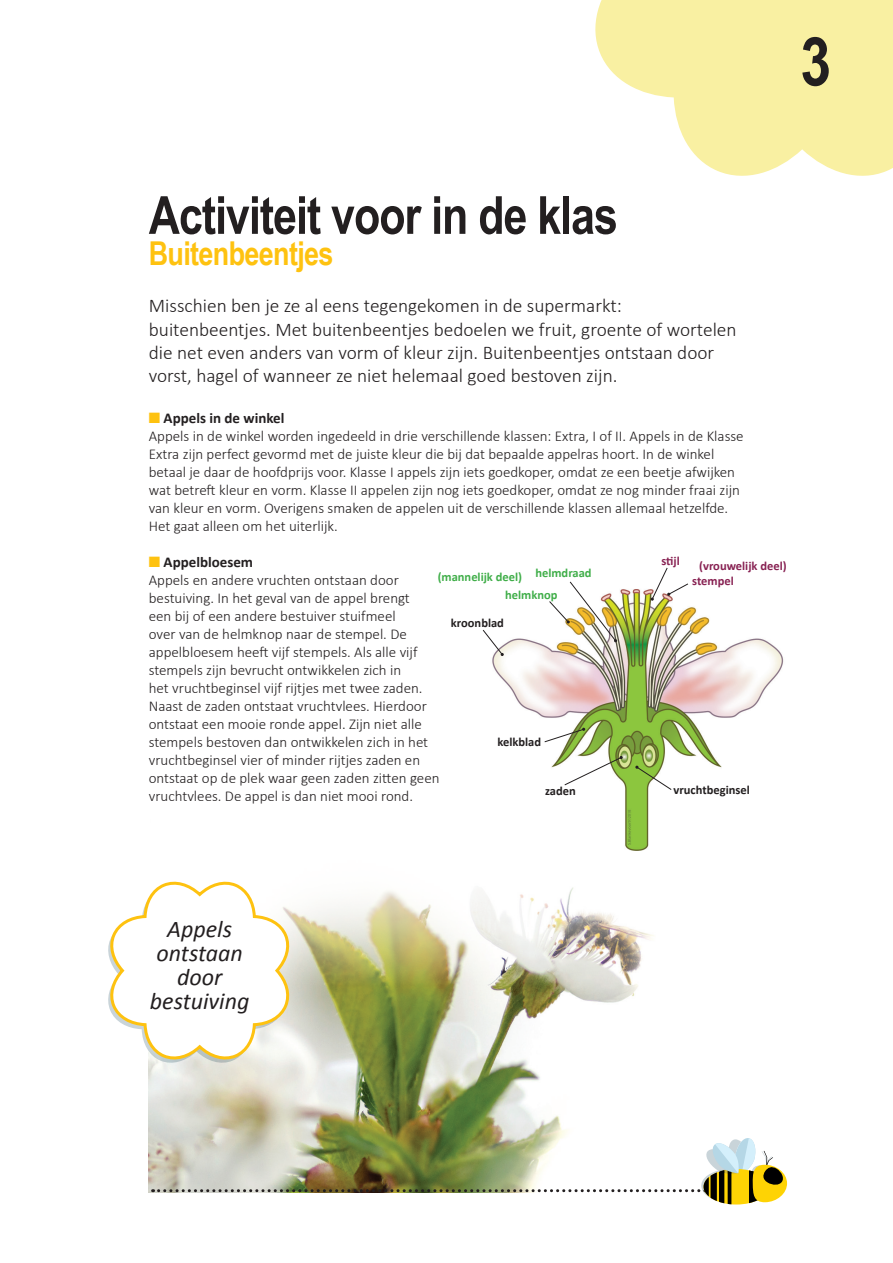
<style>
.page{position:relative;width:893px;height:1263px;background:#fff}
.page>*{position:absolute;margin:0;border:0;box-sizing:border-box;transform-origin:0 0}
.t1{font:700 67.5px "Arial Narrow";color:#231f20}
.t2{font:700 52.5px "Arial Narrow";letter-spacing:-.02em;color:#231f20}
.t3{font:700 32.85px "Arial Narrow";letter-spacing:-.02em;color:#fec210}
.t4{font:italic 24px/24px "Calibri";color:#231f20;text-align:center}
.t5{font:300 19.35px/23.2px "Calibri";color:#231f20}
.t6{font:300 15px/18px "Calibri";color:#231f20}
.t7{font:700 12.45px "Calibri";color:#231f20}
.t8{font:700 12.45px "Calibri";color:#40ae49}
.t9{font:700 12.45px "Calibri";color:#882253}
.s1{color:#fec210}
.s2{font-weight:700}
</style>
<div class="page">
<img style="left:149px;top:850px;width:505px;height:342px">
<svg style="left:595px;top:0;width:298px;height:176px;fill:#f9f0a2"></svg>
<img style="left:153px;top:1138px;width:634px;height:66px">
<img style="left:492px;top:589px;width:292px;height:261px">
<svg style="left:482px;top:629px;width:22px;height:27px"></svg>
<svg style="left:544px;top:728px;width:41px;height:15px"></svg>
<svg style="left:564px;top:756px;width:59px;height:30px"></svg>
<svg style="left:651px;top:567px;width:38px;height:34px"></svg>
<svg style="left:548px;top:581px;width:69px;height:61px"></svg>
<svg style="left:108px;top:876px;width:186px;height:189px"></svg>
<div style="left:179px;top:953px;width:35px;height:32px;background:#fff"></div>
<svg style="left:635px;top:765px;width:37px;height:26px"></svg>
<h1 class="t1" style="left:800px;top:11px;width:32px">3</h1>
<h2 class="t2" style="left:149px;top:176px;width:471px">Activiteit voor in de klas</h2>
<h3 class="t3" style="left:149px;top:228px;width:186px">Buitenbeentjes</h3>
<p class="t5" style="left:149px;top:293px;width:589px">Misschien ben je ze al eens tegengekomen in de supermarkt: buitenbeentjes. Met buitenbeentjes bedoelen we fruit, groente of wortelen die net even anders van vorm of kleur zijn. Buitenbeentjes ontstaan door vorst, hagel of wanneer ze niet helemaal goed bestoven zijn.</p>
<p class="t6" style="left:149px;top:409px;width:596px"><span class="s1">■</span> <span class="s2">Appels in de winkel<br></span>Appels in de winkel worden ingedeeld in drie verschillende klassen: Extra, I of II. Appels in de Klasse Extra zijn perfect gevormd met de juiste kleur die bij dat bepaalde appelras hoort. In de winkel betaal je daar de hoofdprijs voor. Klasse I appels zijn iets goedkoper, omdat ze een beetje afwijken wat betreft kleur en vorm. Klasse II appelen zijn nog iets goedkoper, omdat ze nog minder fraai zijn van kleur en vorm. Overigens smaken de appelen uit de verschillende klassen allemaal hetzelfde.<br>Het gaat alleen om het uiterlijk.</p>
<p class="t6" style="left:149px;top:553px;width:292px"><span class="s1">■</span> <span class="s2">Appelbloesem<br></span>Appels en andere vruchten ontstaan door bestuiving. In het geval van de appel brengt<br>een bij of een andere bestuiver stuifmeel<br>over van de helmknop naar de stempel. De appelbloesem heeft vijf stempels. Als alle vijf stempels zijn bevrucht ontwikkelen zich in<br>het vruchtbeginsel vijf rijtjes met twee zaden.<br>Naast de zaden ontstaat vruchtvlees. Hierdoor ontstaat een mooie ronde appel. Zijn niet alle stempels bestoven dan ontwikkelen zich in het vruchtbeginsel vier of minder rijtjes zaden en ontstaat op de plek waar geen zaden zitten geen vruchtvlees. De appel is dan niet mooi rond.</p>
<p class="t9" style="left:661px;top:553px;width:20px">stijl</p>
<p class="t9" style="left:699px;top:558px;width:89px">(vrouwelijk deel)</p>
<p class="t8" style="left:535px;top:565px;width:58px">helmdraad</p>
<p class="t8" style="left:438px;top:569px;width:86px">(mannelijk deel)</p>
<p class="t9" style="left:692px;top:573px;width:43px">stempel</p>
<p class="t8" style="left:505px;top:587px;width:54px">helmknop</p>
<p class="t7" style="left:451px;top:615px;width:55px">kroonblad</p>
<p class="t7" style="left:497px;top:734px;width:45px">kelkblad</p>
<p class="t7" style="left:545px;top:782px;width:32px">zaden</p>
<p class="t7" style="left:674px;top:781px;width:78px">vruchtbeginsel</p>
<h3 class="t4" style="left:150px;top:916px;width:101px">Appels ontstaan door bestuiving</h3>
</div>
